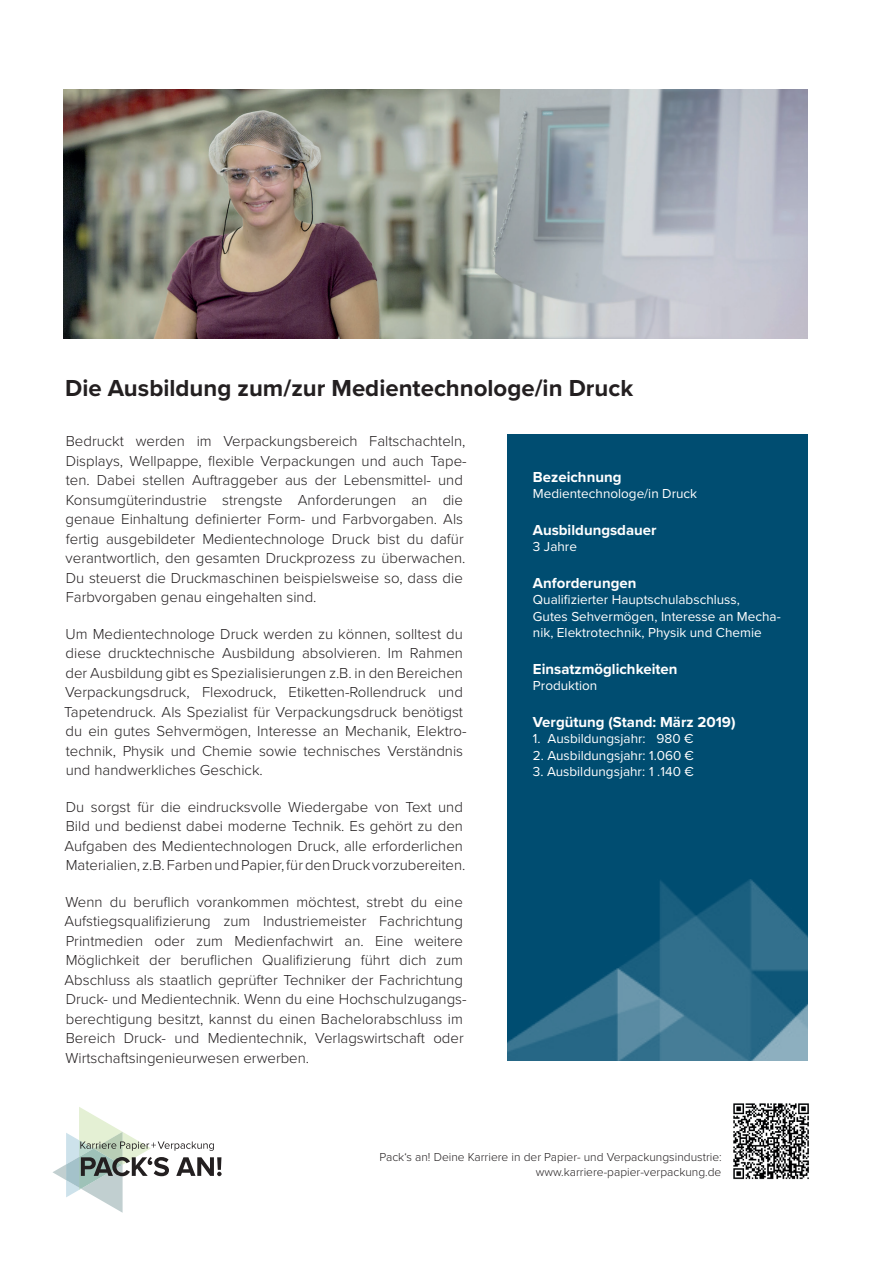
<style>
.page{position:relative;width:893px;height:1263px;background:#fff}
.page>*{position:absolute;margin:0;border:0;box-sizing:border-box;transform-origin:0 0}
.t1{font:700 24px "Proxima Nova";color:#231f20}
.t2{font:300 15px/19.5px "Proxima Nova";color:#231f20}
.t3{font:700 15px "Proxima Nova";color:#fff}
.t4{font:13.5px/16.5px "Proxima Nova";color:#fff}
.t5{font:300 12px/15px "Proxima Nova";color:#231f20;text-align:right}
</style>
<div class="page">
<div style="left:507px;top:434px;width:301px;height:627px;background:#004d71"></div>
<img style="left:507px;top:879px;width:301px;height:182px">
<svg style="left:53px;top:1107px;width:169px;height:106px"></svg>
<img style="left:733px;top:1103px;width:76px;height:77px">
<img style="left:64px;top:89px;width:744px;height:249px">
<h1 class="t1" style="left:65px;top:370px;width:570px">Die Ausbildung zum/zur Medientechnologe/in Druck</h1>
<p class="t2" style="left:66px;top:431px;width:403px">Bedruckt werden im Verpackungsbereich Faltschachteln, Displays, Wellpappe, flexible Verpackungen und auch Tape&shy;ten. Dabei stellen Auftraggeber aus der Lebensmittel- und Konsumgüterindustrie strengste Anforderungen an die genaue Einhaltung definierter Form- und Farbvorgaben. Als fertig ausgebildeter Medientechnologe Druck bist du dafür verantwortlich, den gesamten Druckprozess zu überwachen.<br>Du steuerst die Druckmaschinen beispielsweise so, dass die Farbvorgaben genau eingehalten sind.</p>
<p class="t2" style="left:64px;top:623px;width:404px">Um Medientechnologe Druck werden zu können, solltest du diese drucktechnische Ausbildung absolvieren. Im Rahmen der Ausbildung gibt es Spezialisierungen z.B. in den Bereichen Verpackungsdruck, Flexodruck, Etiketten-Rollendruck und Tapetendruck. Als Spezialist für Verpackungsdruck benötigst du ein gutes Sehvermögen, Interesse an Mechanik, Elektro&shy;technik, Physik und Chemie sowie technisches Verständnis und handwerkliches Geschick.</p>
<p class="t2" style="left:65px;top:796px;width:402px">Du sorgst für die eindrucksvolle Wiedergabe von Text und Bild und bedienst dabei moderne Technik. Es gehört zu den Aufgaben des Medientechnologen Druck, alle erforderlichen Materialien, z.B. Farben und Papier, für den Druck vorzubereiten.</p>
<p class="t2" style="left:65px;top:891px;width:404px">Wenn du beruflich vorankommen möchtest, strebt du eine Aufstiegsqualifizierung zum Industriemeister Fachrichtung Printmedien oder zum Medienfachwirt an. Eine weitere Möglichkeit der beruflichen Qualifizierung führt dich zum Abschluss als staatlich geprüfter Techniker der Fachrichtung Druck- und Medientechnik. Wenn du eine Hochschulzugangs&shy;berechtigung besitzt, kannst du einen Bachelorabschluss im Bereich Druck- und Medientechnik, Verlagswirtschaft oder Wirtschaftsingenieurwesen erwerben.</p>
<p class="t3" style="left:533px;top:466px;width:90px">Bezeichnung</p>
<p class="t4" style="left:533px;top:485px;width:166px">Medientechnologe/in Druck</p>
<p class="t3" style="left:533px;top:519px;width:125px">Ausbildungsdauer</p>
<p class="t4" style="left:533px;top:538px;width:46px">3 Jahre</p>
<p class="t3" style="left:533px;top:572px;width:105px">Anforderungen</p>
<p class="t4" style="left:533px;top:591px;width:249px">Qualifizierter Hauptschulabschluss,<br>Gutes Sehvermögen, Interesse an Mecha&shy;nik, Elektrotechnik, Physik und Chemie</p>
<p class="t3" style="left:533px;top:658px;width:146px">Einsatzmöglichkeiten</p>
<p class="t4" style="left:533px;top:677px;width:66px">Produktion</p>
<p class="t3" style="left:533px;top:711px;width:204px">Vergütung (Stand: März 2019)</p>
<p class="t4" style="left:533px;top:730px;width:162px">1. Ausbildungsjahr: 980 €</p>
<p class="t4" style="left:533px;top:746px;width:162px">2. Ausbildungsjahr: 1.060 €</p>
<p class="t4" style="left:533px;top:763px;width:162px">3. Ausbildungsjahr: 1 .140 €</p>
<p class="t5" style="left:379px;top:1149px;width:344px">Pack‘s an! Deine Karriere in der Papier- und Verpackungsindustrie: www.karriere-papier-verpackung.de</p>
</div>
